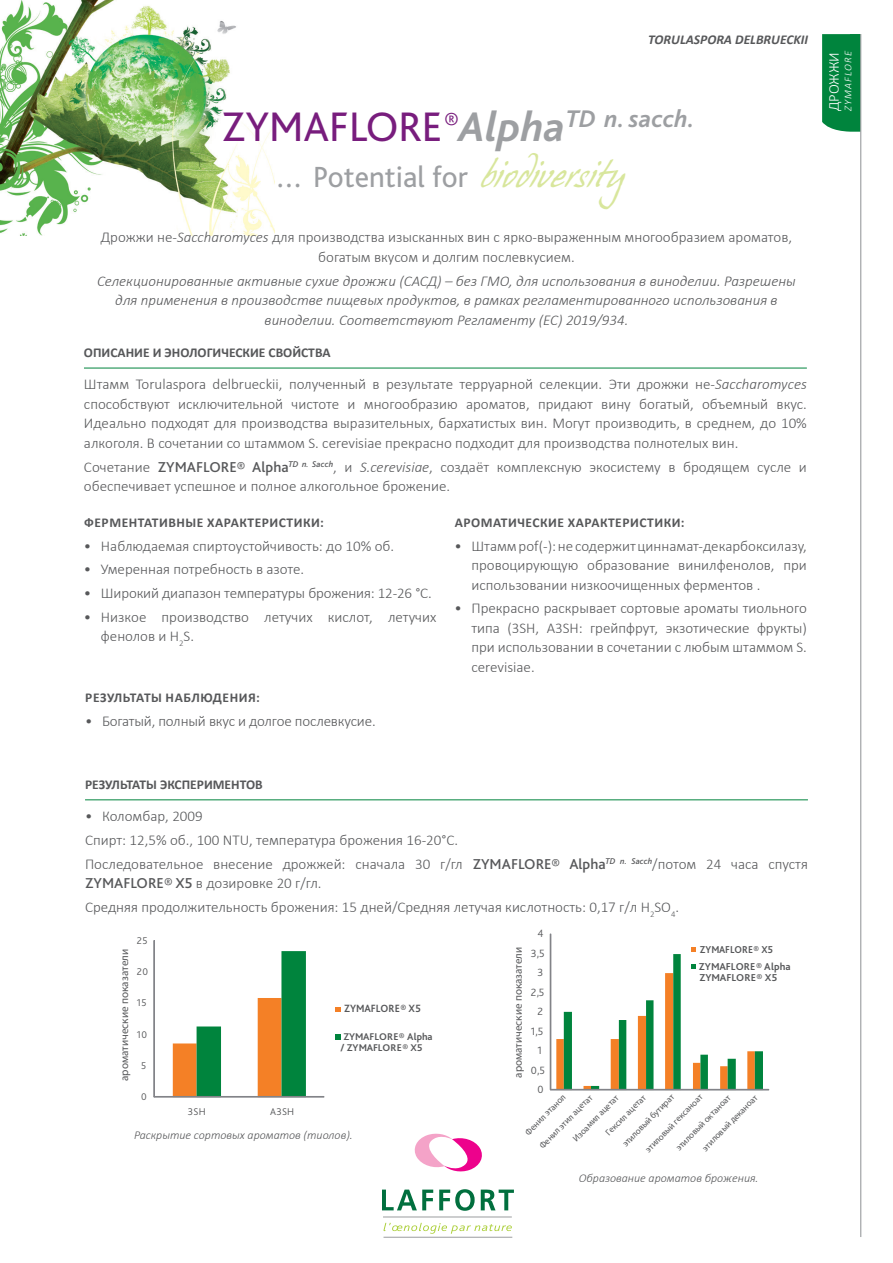
<style>
.page{position:relative;width:893px;height:1263px;background:#fff}
.page>*{position:absolute;margin:0;border:0;box-sizing:border-box;transform-origin:0 0}
.t1{font:30.45px "Bliss";color:#9d9fa2}
.t2{font:italic 700 25.2px "Bliss";color:#9d9fa2}
.t3{font:300 15px/19.5px "Calibri";color:#57585a}
.t4{font:italic 300 15px/19.5px "Calibri";color:#57585a;text-align:center}
.t5{font:300 15px "Calibri";color:#fff}
.t6{font:700 13.5px "Calibri";letter-spacing:.025em;color:#57585a}
.t7{font:700 13.5px "Calibri";color:#57585a}
.t8{font:italic 700 13.5px "Calibri";color:#57585a}
.t9{font:italic 300 12px "Calibri";color:#57585a}
.t10{font:11.1px "Myriad Pro";color:#57585a}
.t11{font:300 11.1px "Bliss 2";color:#57585a}
.t12{font:700 10.95px "Bliss 2";letter-spacing:.005em;color:#57585a;scale:.94 1}
.t13{font:700 10.5px/17px "Bliss 2";letter-spacing:.005em;color:#57585a;scale:.94 1}
.t14{font:700 10.5px "Bliss 2";letter-spacing:.005em;color:#57585a}
.t15{font:italic 300 10.5px "Calibri";letter-spacing:.1em;color:#fff}
.t16{font:700 10.2px/10.8px "Bliss 2";letter-spacing:.005em;color:#57585a}
.t17{font:300 10.2px "Bliss 2";letter-spacing:.03em;color:#57585a}
.t18{font:9px/19.4px "Myriad Pro";color:#57585a}
.s1{font-weight:400;font-style:normal;font-size:43.2px;color:#781d7d}
.s2{font-family:"Bliss 2";font-weight:400;font-style:normal;font-size:25.95px;color:#781d7d}
.s3{font-size:43.2px}
.s4{font-family:"Hans Hand";font-size:34.35px;color:#d8e69c}
.s5{font-style:italic}
.s6{font-family:"Bliss 2";font-weight:500}
</style>
<div class="page">
<img style="left:0;top:0;width:275px;height:235px">
<div style="left:822px;top:34px;width:38px;height:98px;background:#00843d"></div>
<hr style="left:84px;top:368px;width:723px;height:1px;background:#00843d">
<hr style="left:860px;top:34px;width:1px;height:1203px;background:#939598">
<svg style="left:414px;top:1134px;width:68px;height:38px"></svg>
<svg style="left:382px;top:1189px;width:51px;height:21px"></svg>
<svg style="left:439px;top:1189px;width:36px;height:22px"></svg>
<svg style="left:481px;top:1189px;width:33px;height:21px"></svg>
<svg style="left:384px;top:1223px;width:128px;height:11px"></svg>
<hr style="left:383px;top:1217px;width:129px;height:1px;background:#9b9da0">
<hr style="left:383px;top:1237px;width:129px;height:1px;background:#9b9da0">
<hr style="left:85px;top:799px;width:723px;height:1px;background:#00843d">
<svg style="left:173px;top:951px;width:133px;height:145px"></svg>
<div style="left:154px;top:940px;width:1px;height:157px;border:1px solid #828388"></div>
<div style="left:154px;top:1096px;width:170px;height:1px;border:1px solid #828388"></div>
<svg style="left:335px;top:1007px;width:5px;height:4px"></svg>
<svg style="left:336px;top:1034px;width:5px;height:5px"></svg>
<div style="left:550px;top:934px;width:1px;height:156px;border:1px solid #828388"></div>
<div style="left:550px;top:1089px;width:219px;height:1px;border:1px solid #828388"></div>
<svg style="left:556px;top:947px;width:207px;height:143px"></svg>
<p class="t8" style="left:648px;top:30px;width:161px">TORULASPORA DELBRUECKII</p>
<h2 class="t2" style="left:221px;top:106px;width:475px"><span class="s1">ZYMAFLORE</span><span class="s2">®</span><span class="s3">Alpha</span>TD n. sacch.</h2>
<h1 class="t1" style="left:277px;top:161px;width:349px">... Potential for <span class="s4">biodiversity</span></h1>
<p class="t3" style="left:101px;top:228px;width:693px;text-align:center">Дрожжи не-<span class="s5">Saccharomyces</span> для производства изысканных вин с ярко-выраженным многообразием ароматов, богатым вкусом и долгим послевкусием.</p>
<p class="t4" style="left:97px;top:271px;width:700px">Селекционированные активные сухие дрожжи (САСД) – без ГМО, для использования в виноделии. Разрешены для применения в производстве пищевых продуктов, в рамках регламентированного использования в виноделии. Соответствуют Регламенту (ЕС) 2019/934.</p>
<p class="t7" style="left:84px;top:343px;width:248px">ОПИСАНИЕ И ЭНОЛОГИЧЕСКИЕ СВОЙСТВА</p>
<p class="t3" style="left:84px;top:375px;width:724px;text-align:justify">Штамм Torulaspora delbrueckii, полученный в результате терруарной селекции. Эти дрожжи не-<span class="s5">Saccharomyces </span>способствуют исключительной чистоте и многообразию ароматов, придают вину богатый, объемный вкус.<br>Идеально подходят для производства выразительных, бархатистых вин. Могут производить, в среднем, до 10% алкоголя. В сочетании со штаммом S. cerevisiae прекрасно подходит для производства полнотелых вин.</p>
<p class="t3" style="left:84px;top:457px;width:724px">Сочетание <span class="s6">ZYMAFLORE® Alpha</span><sup>TD</sup> <sup>n.</sup> <sup>Sacch</sup>, и <span class="s5">S.cerevisiae</span>, создаёт комплексную экосистему в бродящем сусле и обеспечивает успешное и полное алкогольное брожение.</p>
<p class="t6" style="left:84px;top:513px;width:241px">ФЕРМЕНТАТИВНЫЕ ХАРАКТЕРИСТИКИ:</p>
<p class="t3" style="left:84px;top:536px;width:312px">• Наблюдаемая спиртоустойчивость: до 10% об.</p>
<p class="t3" style="left:84px;top:560px;width:222px">• Умеренная потребность в азоте.</p>
<p class="t3" style="left:84px;top:583px;width:349px">• Широкий диапазон температуры брожения: 12-26 °C.</p>
<p class="t3" style="left:101px;top:607px;width:337px;text-indent:-17px">• Низкое производство летучих кислот, летучих фенолов и H<sub>2</sub>S.</p>
<p class="t6" style="left:455px;top:513px;width:231px">АРОМАТИЧЕСКИЕ ХАРАКТЕРИСТИКИ:</p>
<p class="t3" style="left:471px;top:536px;width:337px;text-align:justify;text-indent:-17px">• Штамм pof(-): не содержит циннамат-декарбоксилазу, провоцирующую образование винилфенолов, при использовании низкоочищенных ферментов .</p>
<p class="t3" style="left:471px;top:599px;width:337px;text-align:justify;text-indent:-17px">• Прекрасно раскрывает сортовые ароматы тиольного типа (3SH, A3SH: грейпфрут, экзотические фрукты) при использовании в сочетании с любым штаммом S. cerevisiae.</p>
<p class="t6" style="left:85px;top:688px;width:176px">РЕЗУЛЬТАТЫ НАБЛЮДЕНИЯ:</p>
<p class="t3" style="left:85px;top:711px;width:292px">• Богатый, полный вкус и долгое послевкусие.</p>
<p class="t7" style="left:85px;top:775px;width:179px">РЕЗУЛЬТАТЫ ЭКСПЕРИМЕНТОВ</p>
<p class="t3" style="left:85px;top:804px;width:724px;line-height:23.7px">• Коломбар, 2009<br>Спирт: 12,5% об., 100 NTU, температура брожения 16-20°C.<br>Последовательное внесение дрожжей: сначала 30 г/гл <span class="s6">ZYMAFLORE® Alpha</span><sup>TD</sup> <sup>n.</sup> <sup>Sacch</sup>/потом 24 часа спустя</p>
<p class="t3" style="left:85px;top:871px;width:596px;line-height:23.7px"><span class="s6">ZYMAFLORE® X5</span> в дозировке 20 г/гл.<br>Средняя продолжительность брожения: 15 дней/Средняя летучая кислотность: 0,17 г/л H<sub>2</sub>SO<sub>4</sub>.</p>
<p class="t17" style="left:137px;top:934px;width:12px">25</p>
<p class="t10" style="left:117px;top:1081px;width:134px;rotate:-90deg">ароматические показатели</p>
<p class="t17" style="left:137px;top:965px;width:13px">20</p>
<p class="t17" style="left:137px;top:997px;width:11px">15</p>
<p class="t17" style="left:137px;top:1028px;width:12px">10</p>
<p class="t17" style="left:141px;top:1059px;width:7px">5</p>
<p class="t17" style="left:141px;top:1090px;width:7px">0</p>
<p class="t17" style="left:188px;top:1105px;width:19px">3SH</p>
<p class="t17" style="left:270px;top:1105px;width:26px">A3SH</p>
<p class="t12" style="left:344px;top:1002px;width:83px">ZYMAFLORE® X5</p>
<p class="t16" style="left:341px;top:1031px;width:94px">ZYMAFLORE® Alpha / ZYMAFLORE® X5</p>
<p class="t9" style="left:134px;top:1127px;width:220px">Раскрытие сортовых ароматов (тиолов).</p>
<p class="t11" style="left:538px;top:927px;width:8px">4</p>
<p class="t10" style="left:511px;top:1077px;width:132px;rotate:-90deg">ароматические показатели</p>
<p class="t13" style="left:699px;top:941px;width:99px">ZYMAFLORE® X5<br>ZYMAFLORE® Alpha</p>
<p class="t11" style="left:531px;top:946px;width:15px">3,5</p>
<p class="t11" style="left:538px;top:966px;width:7px">3</p>
<p class="t14" style="left:699px;top:971px;width:79px">ZYMAFLORE® X5</p>
<p class="t11" style="left:531px;top:985px;width:15px">2,5</p>
<p class="t11" style="left:538px;top:1004px;width:7px">2</p>
<p class="t11" style="left:531px;top:1024px;width:14px">1,5</p>
<p class="t11" style="left:538px;top:1043px;width:6px">1</p>
<p class="t11" style="left:531px;top:1063px;width:16px">0,5</p>
<p class="t11" style="left:538px;top:1082px;width:8px">0</p>
<p class="t18" style="left:617px;top:1138px;width:72px;rotate:-46deg">этиловый бутират</p>
<p class="t18" style="left:534px;top:1140px;width:73px;rotate:-46deg">Фенил этил ацетат</p>
<p class="t18" style="left:640px;top:1144px;width:79px;rotate:-46deg">этиловый гексаноат</p>
<p class="t18" style="left:520px;top:1127px;width:55px;rotate:-46deg">Фенил этанол</p>
<p class="t18" style="left:586px;top:1114px;width:55px;text-indent:-27px;rotate:-46deg">Изоамил ацетат<br>Гексил ацетат</p>
<p class="t18" style="left:683px;top:1129px;width:77px;text-indent:-18px;rotate:-46deg">этиловый октаноат этиловый деканоат</p>
<p class="t9" style="left:579px;top:1170px;width:181px">Образование ароматов брожения.</p>
<p class="t5" style="left:825px;top:111px;width:61px;rotate:-90deg">ДРОЖЖИ</p>
<p class="t15" style="left:841px;top:111px;width:61px;rotate:-90deg">ZYMAFLORE</p>
</div>
